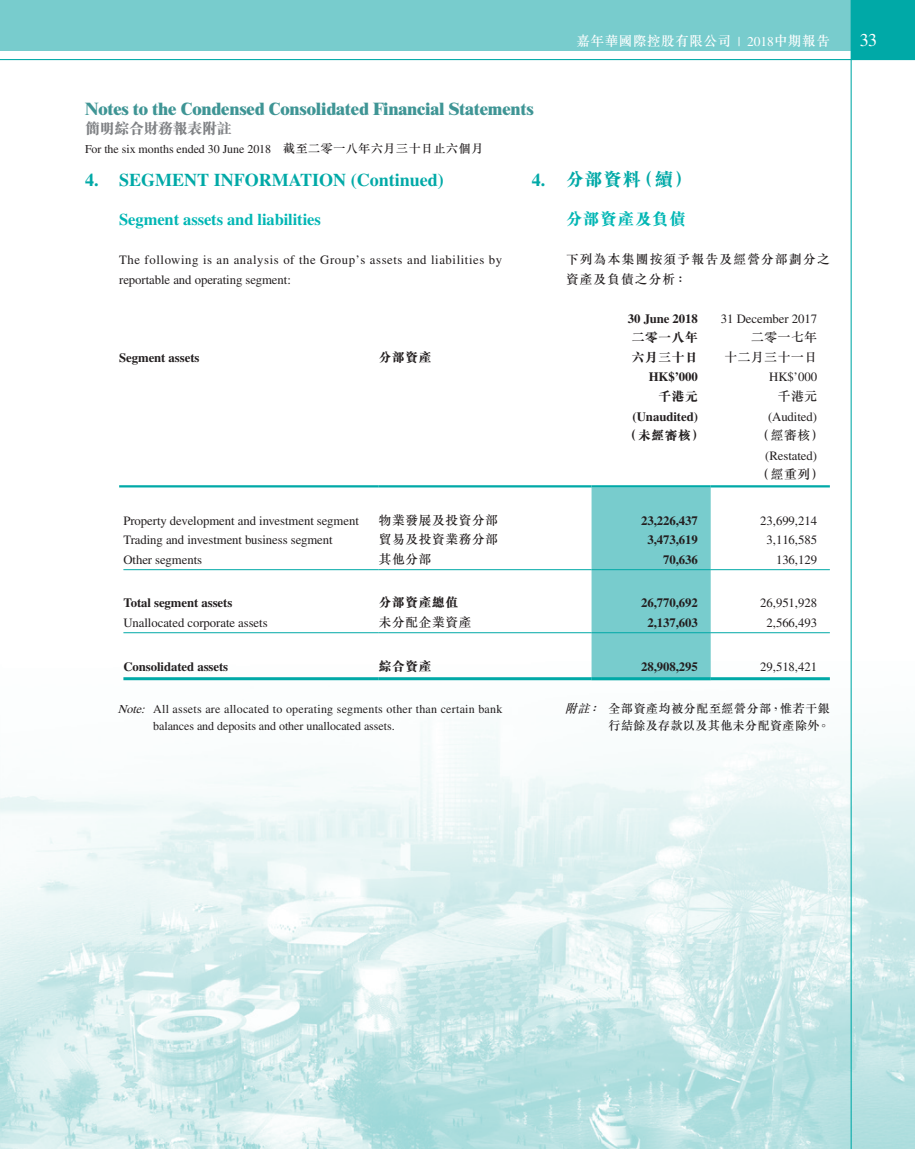
<style>
.page{position:relative;width:915px;height:1149px;background:#fff}
.page>*{position:absolute;margin:0;border:0;box-sizing:border-box;transform-origin:0 0}
.Heading_1{font:700 18px "Times LT Std";color:#00a9a7}
.C_Heading_1{font:800 18px "M Sung HK";color:#00a9a7}
.t1{font:18px "Times LT Std";color:#fff}
.t2{font:800 17.25px "Times LT Std";letter-spacing:-.01em;color:#3f9595}
.Heading_2{font:700 16.5px "Times LT Std";letter-spacing:-.005em;color:#00b6b4}
.C_Heading_2{font:800 16.5px "M Sung HK";letter-spacing:.045em;color:#00b6b4}
.t3{font:800 15px "M Sung HK";letter-spacing:-.025em;color:#808285}
.t4{font:500 13.5px "M Sung HK";letter-spacing:.045em;color:#fff}
.Body_Text{font:12.75px "Times LT Std";letter-spacing:-.005em;color:#231f20}
.Body_Text-2{font:700 12.75px "Times LT Std";letter-spacing:-.005em;color:#231f20}
.Body_Text-3{font:12.75px/19.5px "Times LT Std";letter-spacing:.045em;color:#231f20}
.Body_Text-4{font:500 12.75px "M Sung HK";letter-spacing:.045em;color:#231f20}
.Body_Text-5{font:800 12.75px "M Sung HK";letter-spacing:.045em;color:#231f20}
.C_Body_Text{font:500 12.75px/19.5px "M Sung HK";letter-spacing:.095em;color:#231f20}
.Notes{font:12px/16.5px "Times LT Std";letter-spacing:.02em;color:#231f20}
.Notes-2{font:12px "Times LT Std";letter-spacing:-.005em;color:#231f20}
.C_Notes{font:500 12px/16.5px "M Sung HK";letter-spacing:.035em;color:#231f20;text-align:right}
.s1{font-family:"Times LT Std";font-weight:400}
.s2{font-family:"M Sung HK";font-weight:500}
.s3{font-family:"Times LT Std";font-weight:700}
.s4{font-style:italic}
</style>
<div class="page">
<img style="left:0;top:60px;width:914px;height:1088px">
<div style="left:0;top:0;width:850px;height:51px;background:#78cccd"></div>
<div style="left:850px;top:0;width:64px;height:60px;background:#00a9a7"></div>
<hr style="left:850px;top:0;width:1px;height:1148px;background:#00a9a7">
<hr style="left:0;top:59px;width:914px;height:1px;background:#00a9a7">
<div style="left:591px;top:487px;width:119px;height:190px;background:#78cccd"></div>
<hr style="left:119px;top:485px;width:259px;height:2px;background:#00a9a7">
<hr style="left:378px;top:485px;width:213px;height:2px;background:#00a9a7">
<hr style="left:591px;top:485px;width:119px;height:2px;background:#00a9a7">
<hr style="left:710px;top:485px;width:119px;height:2px;background:#00a9a7">
<hr style="left:123px;top:569px;width:255px;height:1px;background:#00a9a7">
<hr style="left:378px;top:569px;width:213px;height:1px;background:#00a9a7">
<hr style="left:591px;top:569px;width:119px;height:1px;background:#00a9a7">
<hr style="left:710px;top:569px;width:119px;height:1px;background:#00a9a7">
<hr style="left:123px;top:632px;width:255px;height:1px;background:#00a9a7">
<hr style="left:378px;top:632px;width:213px;height:1px;background:#00a9a7">
<hr style="left:591px;top:632px;width:119px;height:1px;background:#00a9a7">
<hr style="left:710px;top:632px;width:119px;height:1px;background:#00a9a7">
<hr style="left:123px;top:677px;width:255px;height:3px;background:#00a9a7">
<hr style="left:378px;top:677px;width:213px;height:3px;background:#00a9a7">
<hr style="left:591px;top:677px;width:119px;height:3px;background:#00a9a7">
<hr style="left:710px;top:677px;width:119px;height:3px;background:#00a9a7">
<p class="t4" style="left:576px;top:31px;width:255px">嘉年華國際控股有限公司 <span class="s1">| 2018</span>中期報告</p>
<h1 class="t1" style="left:859px;top:30px;width:19px">33</h1>
<h2 class="t2" style="left:85px;top:99px;width:450px">Notes to the Condensed Consolidated Financial Statements</h2>
<p class="t3" style="left:85px;top:120px;width:148px">簡明綜合財務報表附註</p>
<p class="Notes-2" style="left:85px;top:142px;width:399px">For the six months ended 30 June 2018 <span class="s2">截至二零一八年六月三十日止六個月</span></p>
<p class="C_Heading_1" style="left:531px;top:170px;width:162px"><span class="s3">4.</span> 分部資料（續）</p>
<p class="C_Heading_2" style="left:566px;top:211px;width:121px">分部資產及負債</p>
<p class="C_Body_Text" style="left:566px;top:249px;width:265px">下列為本集團按須予報告及經營分部劃分之資產及負債之分析：</p>
<p class="Heading_1" style="left:85px;top:169px;width:360px">4. SEGMENT INFORMATION (Continued)</p>
<p class="Heading_2" style="left:119px;top:210px;width:203px">Segment assets and liabilities</p>
<p class="Body_Text-3" style="left:119px;top:250px;width:384px">The following is an analysis of the Group’s assets and liabilities by reportable and operating segment:</p>
<p class="Body_Text-2" style="left:119px;top:350px;width:82px">Segment assets</p>
<p class="Body_Text-5" style="left:378px;top:351px;width:54px">分部資產</p>
<p class="Body_Text-2" style="left:627px;top:311px;width:71px">30 June 2018</p>
<p class="Body_Text" style="left:720px;top:311px;width:98px">31 December 2017</p>
<p class="Body_Text-5" style="left:631px;top:331px;width:68px">二零一八年</p>
<p class="Body_Text-5" style="left:631px;top:351px;width:68px">六月三十日</p>
<p class="Body_Text-4" style="left:750px;top:329px;width:68px">二零一七年</p>
<p class="Body_Text-4" style="left:724px;top:348px;width:94px">十二月三十一日</p>
<p class="Body_Text-2" style="left:648px;top:369px;width:51px">HK$’000</p>
<p class="Body_Text" style="left:769px;top:370px;width:49px">HK$’000</p>
<p class="Body_Text-5" style="left:658px;top:390px;width:41px">千港元</p>
<p class="Body_Text-4" style="left:777px;top:387px;width:41px">千港元</p>
<p class="Body_Text-2" style="left:632px;top:408px;width:67px">(Unaudited)</p>
<p class="Body_Text" style="left:767px;top:409px;width:51px">(Audited)</p>
<p class="Body_Text-5" style="left:624px;top:429px;width:82px">（未經審核）</p>
<p class="Body_Text-4" style="left:756px;top:426px;width:68px">（經審核）</p>
<p class="Body_Text" style="left:765px;top:448px;width:53px">(Restated)</p>
<p class="Body_Text-4" style="left:756px;top:465px;width:68px">（經重列）</p>
<p class="Body_Text" style="left:123px;top:513px;width:237px">Property development and investment segment</p>
<p class="Body_Text-4" style="left:378px;top:511px;width:121px">物業發展及投資分部</p>
<p class="Body_Text-2" style="left:641px;top:513px;width:58px">23,226,437</p>
<p class="Body_Text" style="left:760px;top:513px;width:58px">23,699,214</p>
<p class="Body_Text" style="left:123px;top:533px;width:211px">Trading and investment business segment</p>
<p class="Body_Text-4" style="left:378px;top:530px;width:121px">貿易及投資業務分部</p>
<p class="Body_Text-2" style="left:647px;top:532px;width:52px">3,473,619</p>
<p class="Body_Text" style="left:766px;top:533px;width:52px">3,116,585</p>
<p class="Body_Text" style="left:123px;top:552px;width:80px">Other segments</p>
<p class="Body_Text-4" style="left:378px;top:550px;width:54px">其他分部</p>
<p class="Body_Text-2" style="left:663px;top:552px;width:36px">70,636</p>
<p class="Body_Text" style="left:775px;top:552px;width:43px">136,129</p>
<p class="Body_Text-2" style="left:123px;top:595px;width:110px">Total segment assets</p>
<p class="Body_Text-5" style="left:378px;top:596px;width:81px">分部資產總值</p>
<p class="Body_Text-2" style="left:641px;top:595px;width:58px">26,770,692</p>
<p class="Body_Text" style="left:760px;top:596px;width:58px">26,951,928</p>
<p class="Body_Text" style="left:123px;top:615px;width:146px">Unallocated corporate assets</p>
<p class="Body_Text-4" style="left:378px;top:613px;width:94px">未分配企業資產</p>
<p class="Body_Text-2" style="left:647px;top:615px;width:52px">2,137,603</p>
<p class="Body_Text" style="left:766px;top:615px;width:52px">2,566,493</p>
<p class="Body_Text-2" style="left:123px;top:658px;width:106px">Consolidated assets</p>
<p class="Body_Text-5" style="left:378px;top:659px;width:54px">綜合資產</p>
<p class="Body_Text-2" style="left:641px;top:658px;width:58px">28,908,295</p>
<p class="Body_Text" style="left:760px;top:659px;width:58px">29,518,421</p>
<p class="Notes" style="left:153px;top:700px;width:350px;text-indent:-35px"><span class="s4">Note:</span> All assets are allocated to operating segments other than certain bank balances and deposits and other unallocated assets.</p>
<p class="C_Notes" style="left:564px;top:699px;width:266px"><span class="s4">附註：</span>全部資產均被分配至經營分部，惟若干銀行結餘及存款以及其他未分配資產除外。</p>
</div>
